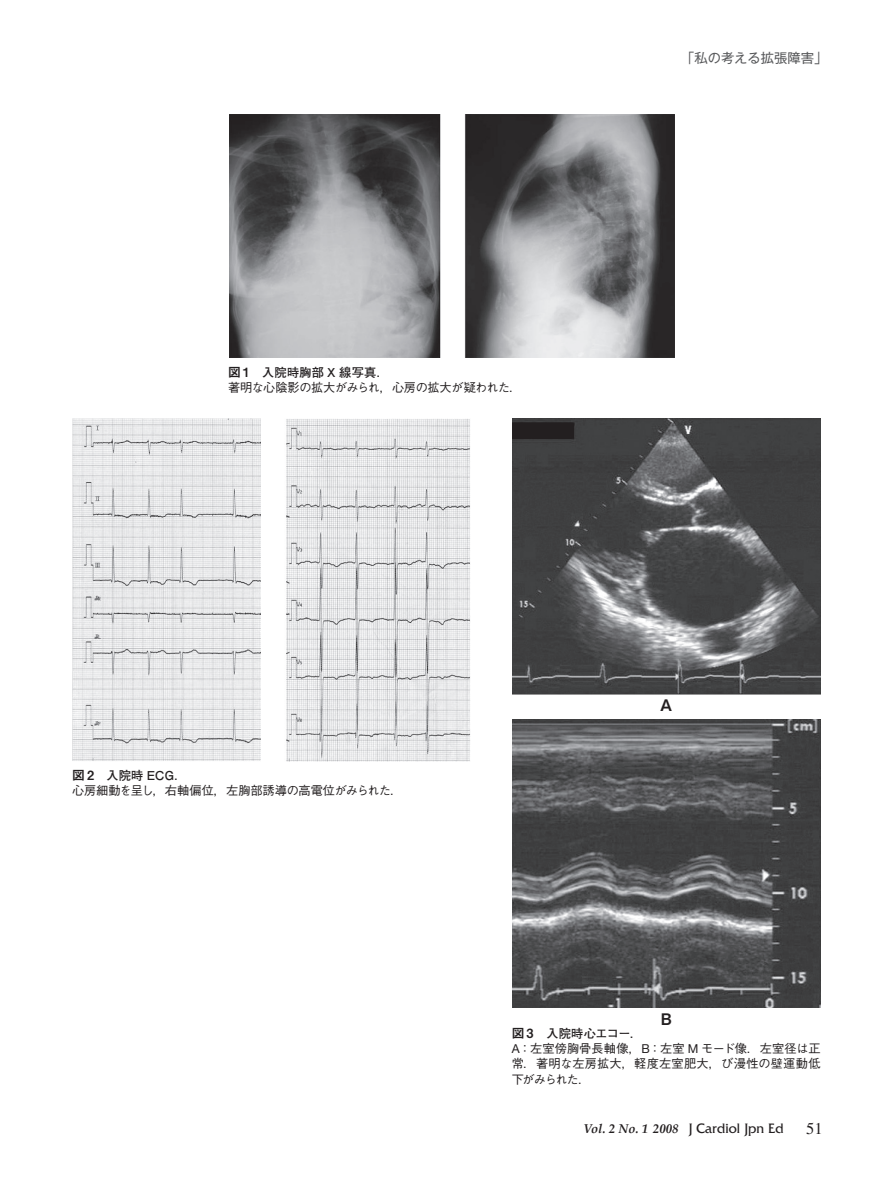
<style>
.page{position:relative;width:893px;height:1191px;background:#fff}
.page>*{position:absolute;margin:0;border:0;box-sizing:border-box;transform-origin:0 0}
.t1{font:16.5px "Times";color:#231f20}
.t2{font:15.9px "Midashi Go Pro MB31";color:#231f20}
.t3{font:13.35px "Gothic MB101 Pro";color:#57585a}
.t4{font:italic 700 12.75px "Palatino";color:#231f20}
.t5{font:500 12.15px/15.6px "Gothic BBB Pro";letter-spacing:-.015em;color:#231f20;text-align:justify}
.t6{font:500 12.15px "Gothic BBB Pro";letter-spacing:-.035em;color:#231f20}
.t7{font:700 12.15px "Futo Go B101 Pro";letter-spacing:.01em;color:#231f20}
.t8{font:700 12.15px "Futo Go B101 Pro";letter-spacing:-.02em;color:#231f20}
.s1{font-family:"Midashi Go Pro MB31";font-weight:400;font-size:12.75px}
.s2{font-family:"Helvetica Neue";font-weight:400}
.s3{font-family:"Friz Quadrata";font-weight:400;font-style:normal;font-size:14.4px}
</style>
<div class="page">
<img style="left:230px;top:115px;width:210px;height:243px">
<img style="left:512px;top:418px;width:309px;height:276px">
<img style="left:72px;top:419px;width:189px;height:342px">
<img style="left:512px;top:719px;width:309px;height:288px">
<img style="left:464px;top:115px;width:210px;height:243px">
<img style="left:286px;top:419px;width:185px;height:342px">
<p class="t7" style="left:228px;top:362px;width:162px"><span class="s1">図 1</span> 入院時胸部 X 線写真．</p>
<p class="t6" style="left:228px;top:378px;width:295px">著明な心陰影の拡大がみられ，心房の拡大が疑われた．</p>
<p class="t7" style="left:72px;top:765px;width:116px"><span class="s1">図 2</span> 入院時 ECG．</p>
<p class="t5" style="left:72px;top:781px;width:332px">心房細動を呈し，右軸偏位，左胸部誘導の高電位がみられた．</p>
<p class="t3" style="left:681px;top:47px;width:148px">「私の考える拡張障害」</p>
<h2 class="t2" style="left:660px;top:692px;width:14px">A</h2>
<h2 class="t2" style="left:661px;top:1006px;width:12px">B</h2>
<p class="t8" style="left:512px;top:1023px;width:132px"><span class="s1">図 3　</span>入院時心エコー．</p>
<p class="t5" style="left:512px;top:1039px;width:310px"><span class="s2">A</span>：左室傍胸骨長軸像，<span class="s2">B</span>：左室 <span class="s2">M</span> モード像．左室径は正常．著明な左房拡大，軽度左室肥大，び漫性の壁運動低下がみられた．</p>
<p class="t4" style="left:584px;top:1121px;width:202px">Vol. 2 No. 1 2008 <span class="s3">J Cardiol Jpn Ed</span></p>
<h1 class="t1" style="left:806px;top:1118px;width:18px">51</h1>
</div>
